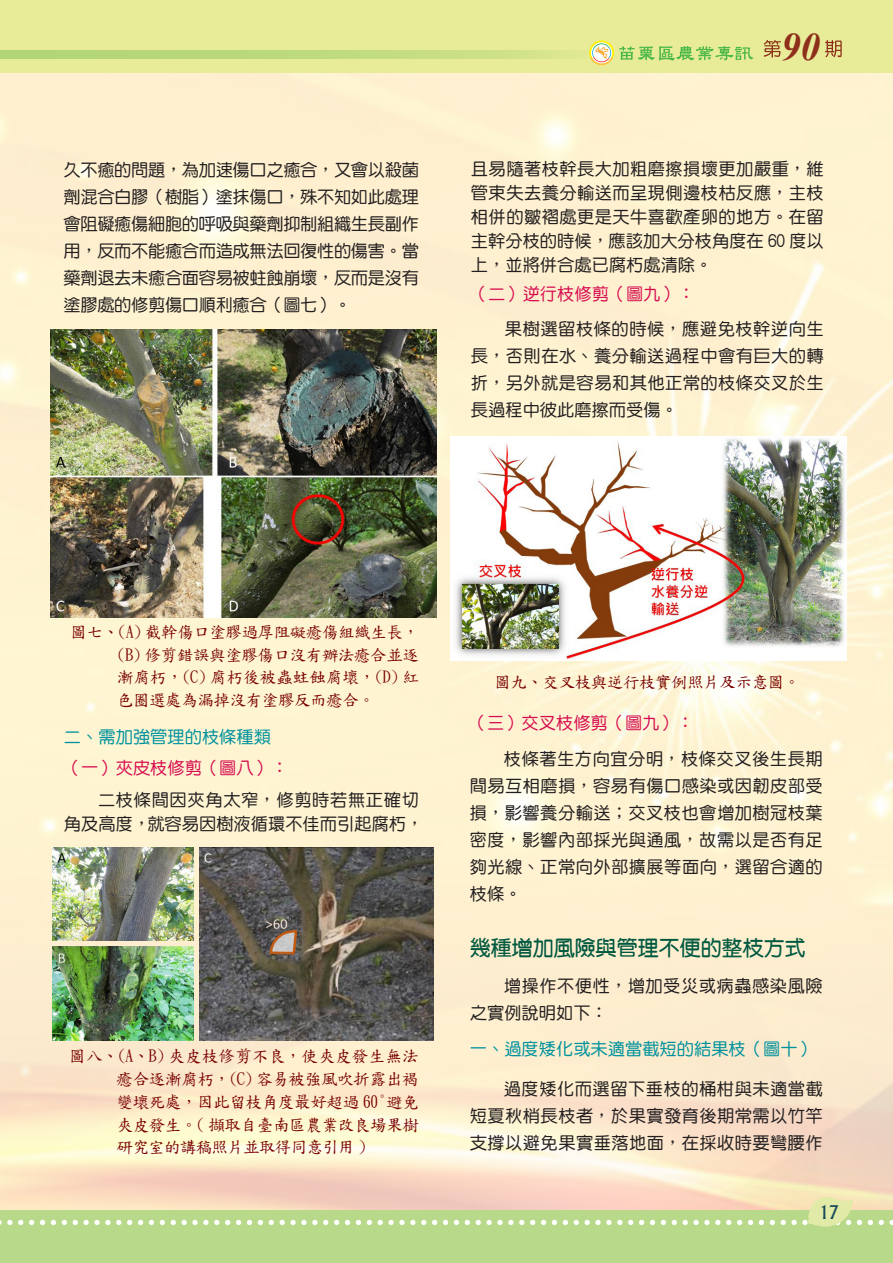
<style>
.page{position:relative;width:893px;height:1263px;background:#fff}
.page>*{position:absolute;margin:0;border:0;box-sizing:border-box;transform-origin:0 0}
.t1{font:italic 700 39px "Times New Roman";color:#8d2f1a}
.t2{font:21px "DF Yuan Bd HK BF";color:#005940}
.t3{font:500 18px "Albertus";color:#174859;scale:.9 1}
.t4{font:17.25px/27px "DF Yuan Md HK BF";letter-spacing:.025em;color:#231f20;text-align:justify}
.t5{font:17.25px "DF Yuan Md HK BF";color:#d60e51}
.t6{font:17.25px/24px "DF Yuan Md HK BF";color:#231f20;text-align:right}
.t7{font:17.25px "DF Yuan Md HK BF";color:#00929e}
.t8{font:16.65px/22.6px "DF Kai Shu SB Estd BF";letter-spacing:-.03em;color:#790100;text-align:justify}
.t9{font:16.5px/22.5px "DF Kai Shu SB Estd BF";letter-spacing:-.025em;color:#790100;text-align:justify}
.s1{font-size:16.5px}
</style>
<div class="page">
<img style="left:0;top:72px;width:893px;height:1120px">
<div style="left:0;top:1210px;width:893px;height:53px;background:#b8d989"></div>
<div style="left:0;top:0;width:893px;height:72px;background:#e8ec99"></div>
<svg style="left:0;top:50px;width:590px;height:8px;background:#c0db7f"></svg>
<svg style="left:764px;top:40px;width:17px;height:18px"></svg>
<svg style="left:825px;top:40px;width:17px;height:17px"></svg>
<svg style="left:590px;top:41px;width:163px;height:24px"></svg>
<svg style="left:0;top:1192px;width:893px;height:35px"></svg>
<img style="left:51px;top:329px;width:386px;height:288px">
<img style="left:199px;top:847px;width:234px;height:194px">
<img style="left:52px;top:847px;width:142px;height:93px">
<img style="left:52px;top:946px;width:142px;height:95px">
<img style="left:451px;top:437px;width:395px;height:223px">
<p class="t4" style="left:64px;top:156px;width:357px">久不癒的問題，為加速傷口之癒合，又會以殺菌劑混合白膠（樹脂）塗抹傷口，殊不知如此處理會阻礙癒傷細胞的呼吸與藥劑抑制組織生長副作用，反而不能癒合而造成無法回復性的傷害。當藥劑退去未癒合面容易被蛀蝕崩壞，反而是沒有塗膠處的修剪傷口順利癒合（圖七）。</p>
<h1 class="t1" style="left:781px;top:19px;width:40px">90</h1>
<p class="t4" style="left:471px;top:157px;width:354px;line-height:24px">且易隨著枝幹長大加粗磨擦損壞更加嚴重，維管束失去養分輸送而呈現側邊枝枯反應，主枝相併的皺褶處更是天牛喜歡產卵的地方。在留主幹分枝的時候，應該加大分枝角度在 60 度以上，並將併合處已腐朽處清除。</p>
<p class="t5" style="left:471px;top:285px;width:226px">（二）逆行枝修剪（圖九）：</p>
<p class="t4" style="left:471px;top:315px;width:354px;text-indent:34px">果樹選留枝條的時候，應避免枝幹逆向生長，否則在水、養分輸送過程中會有巨大的轉折，另外就是容易和其他正常的枝條交叉於生長過程中彼此磨擦而受傷。</p>
<p class="t9" style="left:117px;top:621px;width:303px;text-indent:-47px">圖七、(A) 截幹傷口塗膠過厚阻礙癒傷組織生長，(B) 修剪錯誤與塗膠傷口沒有辦法癒合並逐漸腐朽，(C) 腐朽後被蟲蛀蝕腐壞，(D) 紅色圈選處為漏掉沒有塗膠反而癒合。</p>
<p class="t7" style="left:64px;top:728px;width:208px">二、需加強管理的枝條種類</p>
<p class="t5" style="left:64px;top:759px;width:226px">（一）夾皮枝修剪（圖八）：</p>
<p class="t6" style="left:64px;top:787px;width:361px">二枝條間因夾角太窄，修剪時若無正確切<br>角及高度，就容易因樹液循環不佳而引起腐朽，</p>
<p class="t8" style="left:116px;top:1045px;width:304px;text-indent:-47px">圖八、(A、<span class="s1">B</span>) 夾皮枝修剪不良，使夾皮發生無法癒合逐漸腐朽，(C) 容易被強風吹折露出褐變壞死處，因此留枝角度最好超過 60°避免夾皮發生。( 擷取自臺南區農業改良場果樹研究室的講稿照片並取得同意引用 )</p>
<p class="t9" style="left:494px;top:671px;width:308px">圖九、交叉枝與逆行枝實例照片及示意圖。</p>
<p class="t5" style="left:470px;top:715px;width:226px">（三）交叉枝修剪（圖九）：</p>
<p class="t4" style="left:470px;top:745px;width:354px;text-indent:34px">枝條著生方向宜分明，枝條交叉後生長期間易互相磨損，容易有傷口感染或因韌皮部受損，影響養分輸送；交叉枝也會增加樹冠枝葉密度，影響內部採光與通風，故需以是否有足夠光線、正常向外部擴展等面向，選留合適的枝條。</p>
<p class="t2" style="left:470px;top:938px;width:337px">幾種增加風險與管理不便的整枝方式</p>
<p class="t4" style="left:470px;top:972px;width:354px;text-indent:34px">增操作不便性，增加受災或病蟲感染風險之實例說明如下：</p>
<p class="t7" style="left:470px;top:1040px;width:346px">一、過度矮化或未適當截短的結果枝（圖十）</p>
<p class="t4" style="left:470px;top:1075px;width:355px;text-indent:34px">過度矮化而選留下垂枝的桶柑與未適當截短夏秋梢長枝者，於果實發育後期常需以竹竿支撐以避免果實垂落地面，在採收時要彎腰作</p>
<p class="t3" style="left:819px;top:1201px;width:23px">17</p>
</div>
